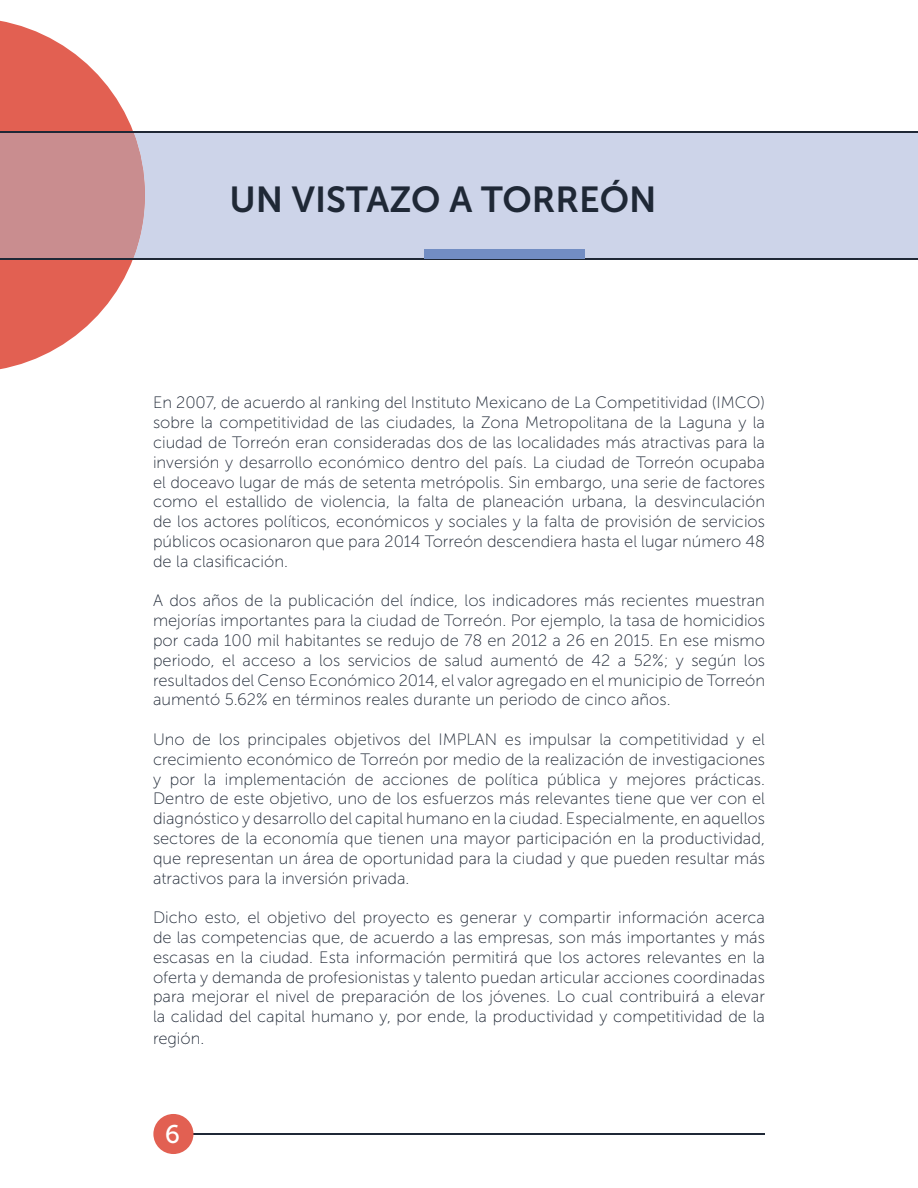
<style>
.page{position:relative;width:918px;height:1188px;background:#fff}
.page>*{position:absolute;margin:0;border:0;box-sizing:border-box;transform-origin:0 0}
.t1{font:36px "Museo Sans 700";color:#1f2836}
.t2{font:25.5px "Museo Sans 500";color:#fff}
.t3{font:16.5px/19.8px "Museo Sans 100";color:#1f2836;text-align:justify}
</style>
<div class="page">
<svg style="left:0;top:21px;width:145px;height:348px;fill:#e26052"></svg>
<div style="left:145px;top:133px;width:773px;height:125px;background:#cdd4e9"></div>
<div style="left:0;top:133px;width:145px;height:125px;background:#c98d8f"></div>
<hr style="left:0;top:132px;width:918px;height:1px;background:#1f2836">
<hr style="left:0;top:258px;width:918px;height:2px;background:#1f2836">
<div style="left:424px;top:250px;width:161px;height:9px;background:#728dc3"></div>
<hr style="left:192px;top:1133px;width:573px;height:2px;background:#1f2836">
<div style="left:153px;top:1114px;width:40px;height:40px;background:#e26052;border-radius:50%"></div>
<h1 class="t1" style="left:230px;top:179px;width:429px">UN VISTAZO A TORREÓN</h1>
<p class="t3" style="left:153px;top:393px;width:614px">En 2007, de acuerdo al ranking del Instituto Mexicano de La Competitividad (IMCO) sobre la competitividad de las ciudades, la Zona Metropolitana de la Laguna y la ciudad de Torreón eran consideradas dos de las localidades más atractivas para la inversión y desarrollo económico dentro del país. La ciudad de Torreón ocupaba el doceavo lugar de más de setenta metrópolis. Sin embargo, una serie de factores como el estallido de violencia, la falta de planeación urbana, la desvinculación de los actores políticos, económicos y sociales y la falta de provisión de servicios públicos ocasionaron que para 2014 Torreón descendiera hasta el lugar número 48 de la clasificación.</p>
<p class="t3" style="left:153px;top:591px;width:614px">A dos años de la publicación del índice, los indicadores más recientes muestran mejorías importantes para la ciudad de Torreón. Por ejemplo, la tasa de homicidios por cada 100 mil habitantes se redujo de 78 en 2012 a 26 en 2015. En ese mismo periodo, el acceso a los servicios de salud aumentó de 42 a 52%; y según los resultados del Censo Económico 2014, el valor agregado en el municipio de Torreón aumentó 5.62% en términos reales durante un periodo de cinco años.</p>
<p class="t3" style="left:153px;top:730px;width:614px">Uno de los principales objetivos del IMPLAN es impulsar la competitividad y el crecimiento económico de Torreón por medio de la realización de investigaciones y por la implementación de acciones de política pública y mejores prácticas.<br>Dentro de este objetivo, uno de los esfuerzos más relevantes tiene que ver con el diagnóstico y desarrollo del capital humano en la ciudad. Especialmente, en aquellos sectores de la economía que tienen una mayor participación en la productividad, que representan un área de oportunidad para la ciudad y que pueden resultar más atractivos para la inversión privada.</p>
<p class="t3" style="left:153px;top:908px;width:614px">Dicho esto, el objetivo del proyecto es generar y compartir información acerca de las competencias que, de acuerdo a las empresas, son más importantes y más escasas en la ciudad. Esta información permitirá que los actores relevantes en la oferta y demanda de profesionistas y talento puedan articular acciones coordinadas para mejorar el nivel de preparación de los jóvenes. Lo cual contribuirá a elevar la calidad del capital humano y, por ende, la productividad y competitividad de la</p>
<p class="t3" style="left:153px;top:1029px;width:53px">región.</p>
<h2 class="t2" style="left:165px;top:1120px;width:17px">6</h2>
</div>
